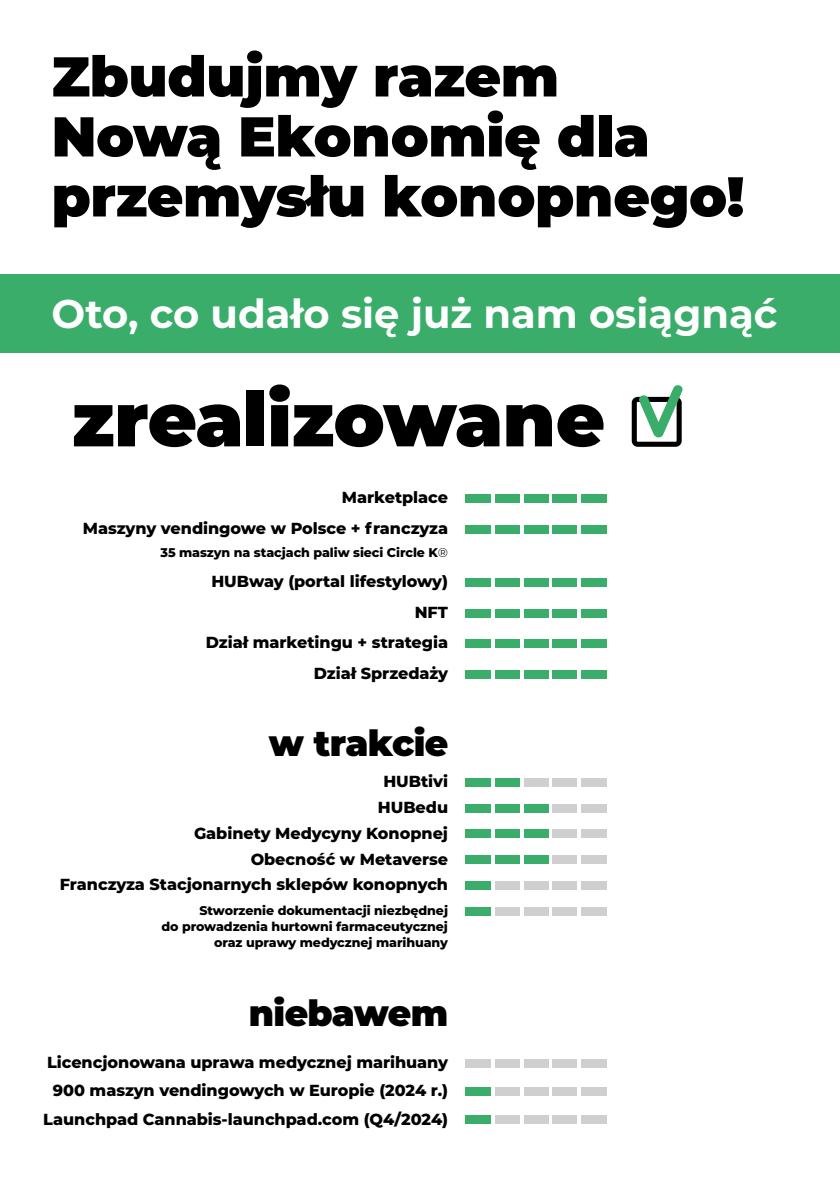
<style>
.page{position:relative;width:840px;height:1191px;background:#fff}
.page>*{position:absolute;margin:0;border:0;box-sizing:border-box;transform-origin:0 0}
.t1{font:900 75.4px "Montserrat";letter-spacing:-.005em;color:#000}
.t2{font:900 56px/60px "Montserrat";letter-spacing:-.005em;color:#000}
.t3{font:700 40px "Montserrat";color:#fff}
.t4{font:900 36px "Montserrat";letter-spacing:-.015em;color:#000}
.t5{font:800 16px/26px "Montserrat";letter-spacing:-.005em;color:#000;text-align:right}
.t6{font:800 12.6px/16px "Montserrat";letter-spacing:-.005em;color:#000;text-align:right}
.s1{font-weight:400}
</style>
<div class="page">
<div style="left:0;top:274px;width:839px;height:79px;background:#3bad6a"></div>
<div style="left:465px;top:777px;width:25px;height:9px;background:#3bad6a"></div>
<div style="left:494px;top:777px;width:25px;height:9px;background:#3bad6a"></div>
<div style="left:523px;top:777px;width:25px;height:9px;background:#cfcfcf"></div>
<div style="left:552px;top:777px;width:25px;height:9px;background:#cfcfcf"></div>
<div style="left:581px;top:777px;width:25px;height:9px;background:#cfcfcf"></div>
<div style="left:465px;top:670px;width:25px;height:9px;background:#3bad6a"></div>
<div style="left:494px;top:670px;width:25px;height:9px;background:#3bad6a"></div>
<div style="left:523px;top:670px;width:25px;height:9px;background:#3bad6a"></div>
<div style="left:552px;top:670px;width:25px;height:9px;background:#3bad6a"></div>
<div style="left:581px;top:670px;width:25px;height:9px;background:#3bad6a"></div>
<div style="left:465px;top:639px;width:25px;height:9px;background:#3bad6a"></div>
<div style="left:494px;top:639px;width:25px;height:9px;background:#3bad6a"></div>
<div style="left:523px;top:639px;width:25px;height:9px;background:#3bad6a"></div>
<div style="left:552px;top:639px;width:25px;height:9px;background:#3bad6a"></div>
<div style="left:581px;top:639px;width:25px;height:9px;background:#3bad6a"></div>
<div style="left:465px;top:608px;width:25px;height:9px;background:#3bad6a"></div>
<div style="left:494px;top:608px;width:25px;height:9px;background:#3bad6a"></div>
<div style="left:523px;top:608px;width:25px;height:9px;background:#3bad6a"></div>
<div style="left:552px;top:608px;width:25px;height:9px;background:#3bad6a"></div>
<div style="left:581px;top:608px;width:25px;height:9px;background:#3bad6a"></div>
<div style="left:465px;top:578px;width:25px;height:9px;background:#3bad6a"></div>
<div style="left:494px;top:578px;width:25px;height:9px;background:#3bad6a"></div>
<div style="left:523px;top:578px;width:25px;height:9px;background:#3bad6a"></div>
<div style="left:552px;top:578px;width:25px;height:9px;background:#3bad6a"></div>
<div style="left:581px;top:578px;width:25px;height:9px;background:#3bad6a"></div>
<div style="left:465px;top:524px;width:25px;height:9px;background:#3bad6a"></div>
<div style="left:494px;top:524px;width:25px;height:9px;background:#3bad6a"></div>
<div style="left:523px;top:524px;width:25px;height:9px;background:#3bad6a"></div>
<div style="left:552px;top:524px;width:25px;height:9px;background:#3bad6a"></div>
<div style="left:581px;top:524px;width:25px;height:9px;background:#3bad6a"></div>
<div style="left:465px;top:494px;width:25px;height:9px;background:#3bad6a"></div>
<div style="left:494px;top:494px;width:25px;height:9px;background:#3bad6a"></div>
<div style="left:523px;top:494px;width:25px;height:9px;background:#3bad6a"></div>
<div style="left:552px;top:494px;width:25px;height:9px;background:#3bad6a"></div>
<div style="left:581px;top:494px;width:25px;height:9px;background:#3bad6a"></div>
<div style="left:465px;top:803px;width:25px;height:9px;background:#3bad6a"></div>
<div style="left:494px;top:803px;width:25px;height:9px;background:#3bad6a"></div>
<div style="left:523px;top:803px;width:25px;height:9px;background:#3bad6a"></div>
<div style="left:552px;top:803px;width:25px;height:9px;background:#cfcfcf"></div>
<div style="left:581px;top:803px;width:25px;height:9px;background:#cfcfcf"></div>
<div style="left:465px;top:829px;width:25px;height:9px;background:#3bad6a"></div>
<div style="left:494px;top:829px;width:25px;height:9px;background:#3bad6a"></div>
<div style="left:523px;top:829px;width:25px;height:9px;background:#3bad6a"></div>
<div style="left:552px;top:829px;width:25px;height:9px;background:#cfcfcf"></div>
<div style="left:581px;top:829px;width:25px;height:9px;background:#cfcfcf"></div>
<div style="left:465px;top:855px;width:25px;height:9px;background:#3bad6a"></div>
<div style="left:494px;top:855px;width:25px;height:9px;background:#3bad6a"></div>
<div style="left:523px;top:855px;width:25px;height:9px;background:#3bad6a"></div>
<div style="left:552px;top:855px;width:25px;height:9px;background:#cfcfcf"></div>
<div style="left:581px;top:855px;width:25px;height:9px;background:#cfcfcf"></div>
<div style="left:465px;top:881px;width:25px;height:9px;background:#3bad6a"></div>
<div style="left:494px;top:881px;width:25px;height:9px;background:#cfcfcf"></div>
<div style="left:523px;top:881px;width:25px;height:9px;background:#cfcfcf"></div>
<div style="left:552px;top:881px;width:25px;height:9px;background:#cfcfcf"></div>
<div style="left:581px;top:881px;width:25px;height:9px;background:#cfcfcf"></div>
<div style="left:465px;top:907px;width:25px;height:9px;background:#3bad6a"></div>
<div style="left:494px;top:907px;width:25px;height:9px;background:#cfcfcf"></div>
<div style="left:523px;top:907px;width:25px;height:9px;background:#cfcfcf"></div>
<div style="left:552px;top:907px;width:25px;height:9px;background:#cfcfcf"></div>
<div style="left:581px;top:907px;width:25px;height:9px;background:#cfcfcf"></div>
<div style="left:465px;top:1058px;width:25px;height:9px;background:#cfcfcf"></div>
<div style="left:494px;top:1058px;width:25px;height:9px;background:#cfcfcf"></div>
<div style="left:523px;top:1058px;width:25px;height:9px;background:#cfcfcf"></div>
<div style="left:552px;top:1058px;width:25px;height:9px;background:#cfcfcf"></div>
<div style="left:581px;top:1058px;width:25px;height:9px;background:#cfcfcf"></div>
<div style="left:465px;top:1087px;width:25px;height:9px;background:#3bad6a"></div>
<div style="left:494px;top:1087px;width:25px;height:9px;background:#cfcfcf"></div>
<div style="left:523px;top:1087px;width:25px;height:9px;background:#cfcfcf"></div>
<div style="left:552px;top:1087px;width:25px;height:9px;background:#cfcfcf"></div>
<div style="left:581px;top:1087px;width:25px;height:9px;background:#cfcfcf"></div>
<svg style="left:631px;top:385px;width:51px;height:62px"></svg>
<div style="left:465px;top:1115px;width:25px;height:9px;background:#3bad6a"></div>
<div style="left:494px;top:1115px;width:25px;height:9px;background:#cfcfcf"></div>
<div style="left:523px;top:1115px;width:25px;height:9px;background:#cfcfcf"></div>
<div style="left:552px;top:1115px;width:25px;height:9px;background:#cfcfcf"></div>
<div style="left:581px;top:1115px;width:25px;height:9px;background:#cfcfcf"></div>
<h2 class="t2" style="left:51px;top:43px;width:694px">Zbudujmy razem<br>Nową Ekonomię dla przemysłu konopnego!</h2>
<h3 class="t3" style="left:51px;top:285px;width:727px">Oto, co udało się już nam osiągnąć</h3>
<h1 class="t1" style="left:72px;top:363px;width:534px">zrealizowane</h1>
<p class="t5" style="left:83px;top:481px;width:366px;line-height:30.4px">Marketplace<br>Maszyny vendingowe w Polsce + franczyza</p>
<p class="t6" style="left:160px;top:544px;width:289px">35 maszyn na stacjach paliw sieci Circle K<span class="s1">®</span></p>
<p class="t5" style="left:211px;top:567px;width:238px">HUBway (portal lifestylowy)</p>
<p class="t5" style="left:414px;top:598px;width:35px">NFT</p>
<p class="t5" style="left:206px;top:626px;width:244px;line-height:30.8px">Dział marketingu + strategia<br>Dział Sprzedaży</p>
<h3 class="t4" style="left:269px;top:716px;width:181px">w trakcie</h3>
<p class="t5" style="left:60px;top:767px;width:389px">HUBtivi<br>HUBedu<br>Gabinety Medycyny Konopnej<br>Obecność w Metaverse<br>Franczyza Stacjonarnych sklepów konopnych</p>
<p class="t6" style="left:161px;top:902px;width:288px">Stworzenie dokumentacji niezbędnej<br>do prowadzenia hurtowni farmaceutycznej oraz uprawy medycznej marihuany</p>
<h3 class="t4" style="left:249px;top:986px;width:201px">niebawem</h3>
<p class="t5" style="left:43px;top:1047px;width:406px;line-height:28.4px;text-align:center">Licencjonowana uprawa medycznej marihuany<br>900 maszyn vendingowych w Europie (2024 r.)<br>Launchpad Cannabis-launchpad.com (Q4/2024)</p>
</div>
